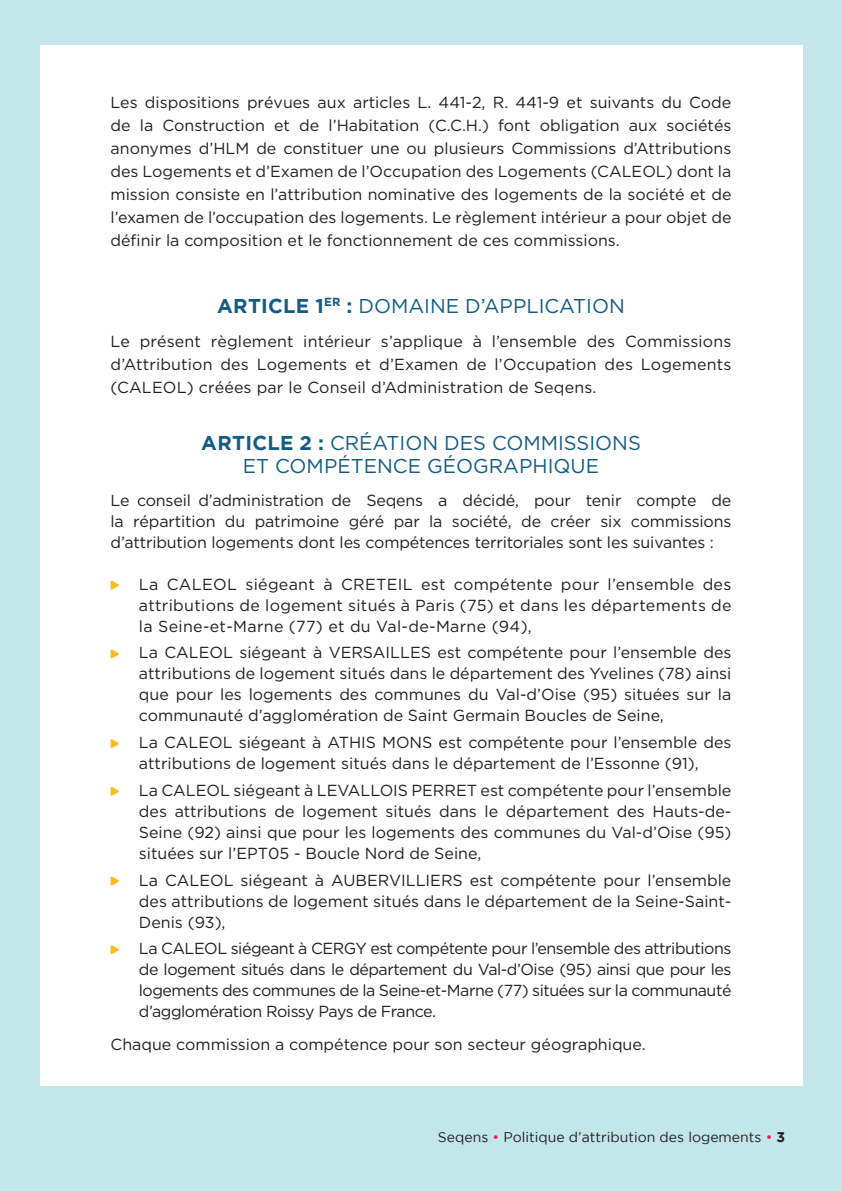
<style>
.page{position:relative;width:842px;height:1191px;background:#c3e6ea}
.page>*{position:absolute;margin:0;border:0;box-sizing:border-box;transform-origin:0 0}
.t1{font:20px/23px "Gotham";color:#135c83;text-align:center}
.t2{font:16px/21px "Gotham";color:#231f20;text-align:justify}
.t3{font:14px "Gotham";color:#231f20}
.s1{font-weight:700}
.s2{color:#ed1b56}
</style>
<div class="page">
<div style="left:40px;top:45px;width:762px;height:1041px;background:#fff"></div>
<svg style="left:111px;top:580px;width:8px;height:10px"></svg>
<svg style="left:111px;top:649px;width:8px;height:9px"></svg>
<svg style="left:111px;top:739px;width:8px;height:9px"></svg>
<svg style="left:111px;top:786px;width:8px;height:10px"></svg>
<svg style="left:111px;top:876px;width:8px;height:9px"></svg>
<svg style="left:111px;top:945px;width:8px;height:9px"></svg>
<p class="t2" style="left:111px;top:91px;width:622px;line-height:23px">Les dispositions prévues aux articles L. 441-2, R. 441-9 et suivants du Code de la Construction et de l’Habitation (C.C.H.) font obligation aux sociétés anonymes d’HLM de constituer une ou plusieurs Commissions d’Attributions des Logements et d’Examen de l’Occupation des Logements (CALEOL) dont la mission consiste en l’attribution nominative des logements de la société et de l’examen de l’occupation des logements. Le règlement intérieur a pour objet de définir la composition et le fonctionnement de ces commissions.</p>
<p class="t1" style="left:217px;top:294px;width:409px"><span class="s1">ARTICLE 1</span><sup>ER</sup> <span class="s1">:</span> DOMAINE D’APPLICATION</p>
<p class="t2" style="left:111px;top:329px;width:622px;line-height:23px">Le présent règlement intérieur s’applique à l’ensemble des Commissions d’Attribution des Logements et d’Examen de l’Occupation des Logements (CALEOL) créées par le Conseil d’Administration de Seqens.</p>
<p class="t1" style="left:201px;top:431px;width:441px"><span class="s1">ARTICLE 2 :</span> CRÉATION DES COMMISSIONS<br>ET COMPÉTENCE GÉOGRAPHIQUE</p>
<p class="t2" style="left:111px;top:489px;width:622px">Le conseil d’administration de Seqens a décidé, pour tenir compte de la répartition du patrimoine géré par la société, de créer six commissions d’attribution logements dont les compétences territoriales sont les suivantes :</p>
<p class="t2" style="left:139px;top:573px;width:594px">La CALEOL siégeant à CRETEIL est compétente pour l’ensemble des attributions de logement situés à Paris (75) et dans les départements de la Seine-et-Marne (77) et du Val-de-Marne (94),</p>
<p class="t2" style="left:139px;top:642px;width:594px">La CALEOL siégeant à VERSAILLES est compétente pour l’ensemble des attributions de logement situés dans le département des Yvelines (78) ainsi que pour les logements des communes du Val-d’Oise (95) situées sur la communauté d’agglomération de Saint Germain Boucles de Seine,</p>
<p class="t2" style="left:139px;top:731px;width:594px">La CALEOL siégeant à ATHIS MONS est compétente pour l’ensemble des attributions de logement situés dans le département de l’Essonne (91),</p>
<p class="t2" style="left:139px;top:779px;width:594px">La CALEOL siégeant à LEVALLOIS PERRET est compétente pour l’ensemble des attributions de logement situés dans le département des Hauts-de-Seine (92) ainsi que pour les logements des communes du Val-d’Oise (95) situées sur l’EPT05 - Boucle Nord de Seine,</p>
<p class="t2" style="left:139px;top:869px;width:594px">La CALEOL siégeant à AUBERVILLIERS est compétente pour l’ensemble des attributions de logement situés dans le département de la Seine-Saint-Denis (93),</p>
<p class="t2" style="left:139px;top:937px;width:594px">La CALEOL siégeant à CERGY est compétente pour l’ensemble des attributions de logement situés dans le département du Val-d’Oise (95) ainsi que pour les logements des communes de la Seine-et-Marne (77) situées sur la communauté d’agglomération Roissy Pays de France.</p>
<p class="t2" style="left:111px;top:1033px;width:537px">Chaque commission a compétence pour son secteur géographique.</p>
<p class="t3" style="left:438px;top:1129px;width:349px">Seqens <span class="s2">•</span> Politique d’attribution des logements <span class="s2">•</span> <span class="s1">3</span></p>
</div>
